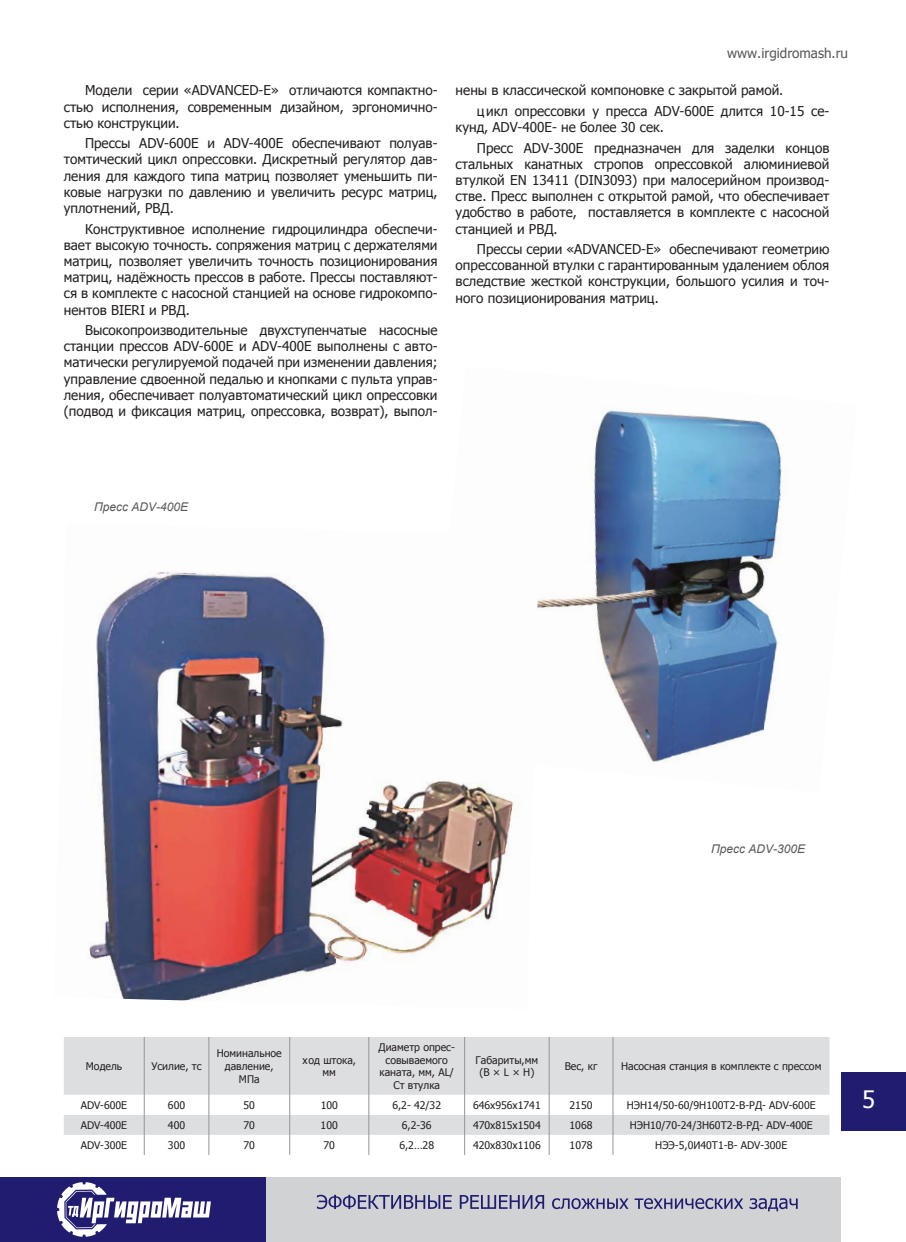
<style>
.page{position:relative;width:906px;height:1242px;background:#fff}
.page>*{position:absolute;margin:0;border:0;box-sizing:border-box;transform-origin:0 0}
.t1{font:24px "Tahoma";color:#fff}
.t2{font:13.5px/16.2px "Tahoma";color:#231f20;text-align:justify}
.t3{font:13.5px "Tahoma";color:#57585a}
.t4{font:italic 12px "Arial";color:#57585a}
.t5{font:10.5px/12.6px "Tahoma";color:#231f20;text-align:center}
.s1{color:#58595b}
</style>
<div class="page">
<div style="left:841px;top:1072px;width:65px;height:59px;background:#201c70"></div>
<div style="left:266px;top:1177px;width:575px;height:65px;background:#d1d2d4"></div>
<svg style="left:317px;top:1194px;width:480px;height:17px"></svg>
<div style="left:0;top:1177px;width:266px;height:65px;background:#201c70"></div>
<img style="left:539px;top:410px;width:246px;height:352px">
<img style="left:89px;top:571px;width:450px;height:430px">
<div style="left:64px;top:1037px;width:765px;height:57px;background:#dddee0"></div>
<svg style="left:64px;top:1094px;width:765px;height:61px"></svg>
<hr style="left:144px;top:1037px;width:1px;height:57px;background:#939598">
<hr style="left:208px;top:1037px;width:1px;height:57px;background:#939598">
<hr style="left:289px;top:1037px;width:1px;height:57px;background:#939598">
<hr style="left:368px;top:1037px;width:1px;height:57px;background:#939598">
<hr style="left:464px;top:1037px;width:1px;height:57px;background:#939598">
<hr style="left:549px;top:1037px;width:1px;height:57px;background:#939598">
<hr style="left:612px;top:1037px;width:1px;height:57px;background:#939598">
<svg style="left:144px;top:1094px;width:1px;height:61px"></svg>
<svg style="left:208px;top:1094px;width:1px;height:61px"></svg>
<svg style="left:289px;top:1094px;width:1px;height:61px"></svg>
<svg style="left:368px;top:1094px;width:1px;height:61px"></svg>
<svg style="left:464px;top:1094px;width:1px;height:61px"></svg>
<svg style="left:549px;top:1094px;width:1px;height:61px"></svg>
<svg style="left:612px;top:1094px;width:1px;height:61px"></svg>
<img style="left:58px;top:1182px;width:153px;height:55px">
<p class="t2" style="left:64px;top:82px;width:375px;text-indent:21px">Модели серии «ADVANCED-Е» отличаются компактно&shy;стью исполнения, современным дизайном, эргономично&shy;стью конструкции.</p>
<p class="t2" style="left:64px;top:135px;width:375px;text-indent:21px">Прессы ADV-600E и ADV-400E обеспечивают полуав&shy;томтический цикл опрессовки. Дискретный регулятор дав&shy;ления для каждого типа матриц позволяет уменьшить пи&shy;ковые нагрузки по давлению и увеличить ресурс матриц, уплотнений, РВД.</p>
<p class="t2" style="left:64px;top:220px;width:375px;text-indent:21px">Конструктивное исполнение гидроцилиндра обеспечи&shy;вает высокую точность. сопряжения матриц с держателями матриц, позволяет увеличить точность позиционирования матриц, надёжность прессов в работе. Прессы поставляют&shy;ся в комплекте с насосной станцией на основе гидрокомпо&shy;нентов BIERI и РВД.</p>
<p class="t2" style="left:64px;top:321px;width:375px;text-indent:21px">Высокопроизводительные двухступенчатые насосные станции прессов ADV-600E и ADV-400E выполнены с авто&shy;матически регулируемой подачей при изменении давления; управление сдвоенной педалью и кнопками с пульта управ&shy;ления, обеспечивает полуавтоматический цикл опрессовки (подвод и фиксация матриц, опрессовка, возврат), выпол-</p>
<p class="t3" style="left:727px;top:44px;width:122px">www.irgidromash.<span class="s1">ru</span></p>
<p class="t2" style="left:477px;top:80px;width:354px;line-height:20.4px;text-indent:-21px">нены в классической компоновке с закрытой рамой.<br>Ц икл опрессовки у пресса ADV-600E длится 10-15 се-</p>
<p class="t2" style="left:477px;top:116px;width:354px;line-height:20.4px;text-indent:-21px">кунд, ADV-400E- не более 30 сек.<br>Пресс ADV-300E предназначен для заделки концов</p>
<p class="t2" style="left:455px;top:155px;width:375px">стальных канатных стропов опрессовкой алюминиевой втулкой EN 13411 (DIN3093) при малосерийном производ&shy;стве. Пресс выполнен с открытой рамой, что обеспечивает удобство в работе, поставляется в комплекте с насосной станцией и РВД.</p>
<p class="t2" style="left:455px;top:240px;width:375px;text-indent:21px">Прессы серии «ADVANCED-Е» обеспечивают геометрию опрессованной втулки с гарантированным удалением облоя вследствие жесткой конструкции, большого усилия и точ&shy;ного позиционирования матриц.</p>
<p class="t4" style="left:94px;top:498px;width:96px">Пресс ADV-400E</p>
<p class="t4" style="left:711px;top:841px;width:96px">Пресс ADV-300E</p>
<p class="t5" style="left:86px;top:1059px;width:38px">Модель</p>
<p class="t5" style="left:151px;top:1059px;width:52px">Усилие, тс</p>
<p class="t5" style="left:217px;top:1046px;width:67px">Номинальное давление,<br>МПа</p>
<p class="t5" style="left:302px;top:1053px;width:55px">Ход штока, мм</p>
<p class="t5" style="left:378px;top:1040px;width:78px">Диаметр опрес&shy;совываемого каната, мм, AL/<br>Ст втулка</p>
<p class="t5" style="left:475px;top:1053px;width:64px">Габариты,мм (B × L × H)</p>
<p class="t5" style="left:565px;top:1059px;width:34px">Вес, кг</p>
<p class="t5" style="left:621px;top:1059px;width:202px">Насосная станция в комплекте с прессом</p>
<p class="t5" style="left:81px;top:1098px;width:48px">ADV-600E</p>
<p class="t5" style="left:168px;top:1098px;width:19px">600</p>
<p class="t5" style="left:243px;top:1098px;width:13px">50</p>
<p class="t5" style="left:321px;top:1098px;width:19px">100</p>
<p class="t5" style="left:392px;top:1098px;width:50px">6,2- 42/32</p>
<p class="t5" style="left:473px;top:1098px;width:69px">646х956х1741</p>
<p class="t5" style="left:569px;top:1098px;width:24px">2150</p>
<p class="t5" style="left:627px;top:1098px;width:190px">НЭН14/50-60/9Н100Т2-В-РД- ADV-600E</p>
<p class="t5" style="left:81px;top:1118px;width:48px">ADV-400E</p>
<p class="t5" style="left:168px;top:1118px;width:19px">400</p>
<p class="t5" style="left:243px;top:1118px;width:13px">70</p>
<p class="t5" style="left:321px;top:1118px;width:19px">100</p>
<p class="t5" style="left:402px;top:1118px;width:31px">6,2-36</p>
<p class="t5" style="left:473px;top:1118px;width:69px">470х815х1504</p>
<p class="t5" style="left:569px;top:1118px;width:24px">1068</p>
<p class="t5" style="left:629px;top:1118px;width:185px">НЭН10/70-24/3Н60Т2-В-РД- ADV-400E</p>
<p class="t5" style="left:81px;top:1138px;width:48px">ADV-300E</p>
<p class="t5" style="left:168px;top:1138px;width:19px">300</p>
<p class="t5" style="left:243px;top:1138px;width:13px">70</p>
<p class="t5" style="left:323px;top:1138px;width:13px">70</p>
<p class="t5" style="left:399px;top:1138px;width:36px">6,2…28</p>
<p class="t5" style="left:473px;top:1138px;width:69px">420х830х1106</p>
<p class="t5" style="left:569px;top:1138px;width:24px">1078</p>
<p class="t5" style="left:655px;top:1138px;width:133px">НЭЭ-5,0И40Т1-В- ADV-300E</p>
<h1 class="t1" style="left:862px;top:1083px;width:15px">5</h1>
</div>
